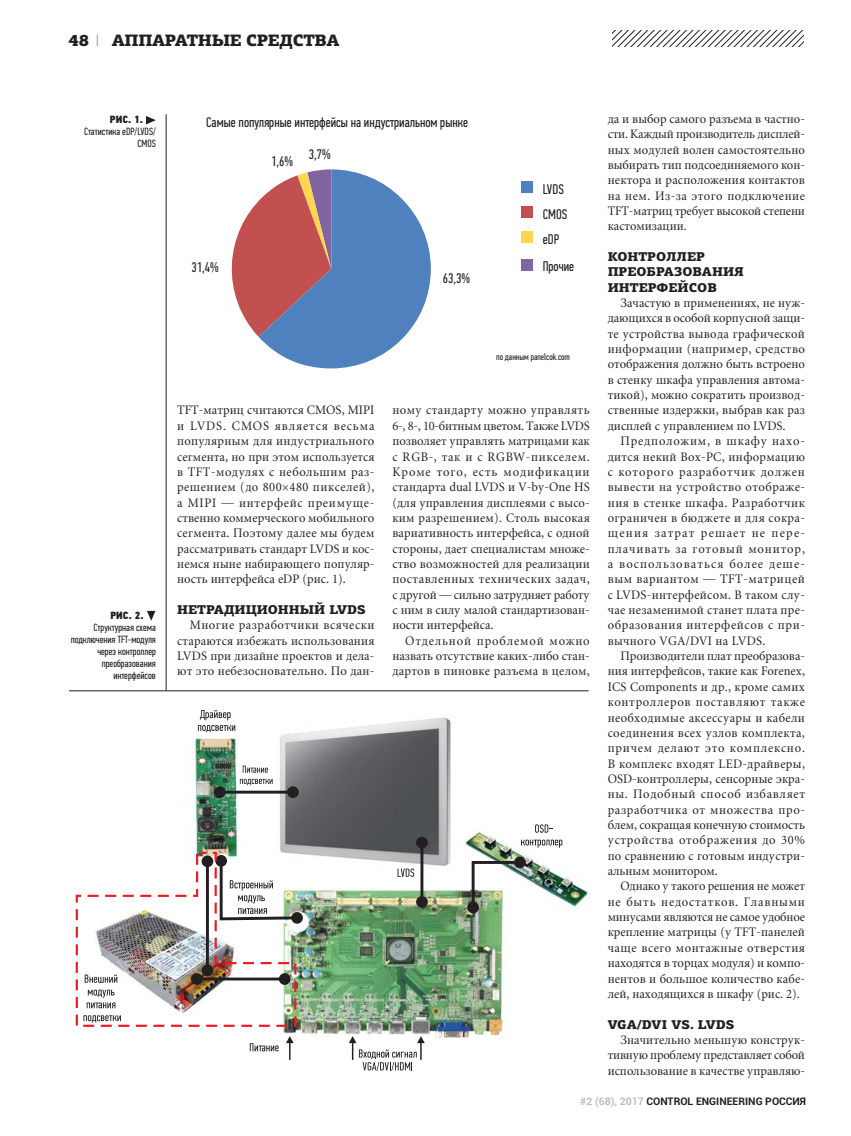
<style>
.page{position:relative;width:851px;height:1136px;background:#fff}
.page>*{position:absolute;margin:0;border:0;box-sizing:border-box;transform-origin:0 0}
.t1{font:900 16.5px "PF Agora Slab Pro";letter-spacing:-.02em;color:#231f20}
.t2{font:13.95px/24.9px "PF Din Text Comp Pro";color:#231f20}
.t3{font:12.75px/15.3px "Miniature";letter-spacing:.005em;color:#231f20;text-align:justify;scale:.96 1}
.t4{font:900 12.75px/15.3px "PF Agora Slab Pro";color:#231f20}
.t5{font:10.5px/12px "PF Din Text Comp Pro";color:#231f20;text-align:right}
.t6{font:700 10.5px "Roboto";color:#231f20}
.t7{font:10.5px "PF Din Text Cond Pro X Black";color:#231f20}
.t8{font:9.3px "PF Din Text Comp Pro";color:#231f20}
.s1{font-family:"PF Din Text Pro";font-weight:100}
.s2{color:#bbbdc0}
</style>
<div class="page">
<svg style="left:612px;top:31px;width:191px;height:15px"></svg>
<div style="left:521px;top:181px;width:11px;height:12px;background:#4e81be"></div>
<div style="left:521px;top:207px;width:11px;height:11px;background:#c1504e"></div>
<div style="left:521px;top:231px;width:11px;height:12px;background:#ffd64f"></div>
<div style="left:521px;top:259px;width:11px;height:11px;background:#8165a3"></div>
<svg style="left:231px;top:169px;width:200px;height:199px"></svg>
<img style="left:194px;top:717px;width:394px;height:321px">
<hr style="left:220px;top:790px;width:71px;height:3px;background:#231f20">
<div style="left:214px;top:786px;width:12px;height:12px;background:#231f20;border-radius:50%"></div>
<div style="left:287px;top:786px;width:12px;height:12px;background:#231f20;border-radius:50%"></div>
<svg style="left:291px;top:911px;width:12px;height:12px"></svg>
<hr style="left:420px;top:842px;width:3px;height:59px;background:#231f20">
<div style="left:416px;top:896px;width:12px;height:11px;background:#231f20;border-radius:50%"></div>
<div style="left:416px;top:836px;width:12px;height:12px;background:#231f20;border-radius:50%"></div>
<svg style="left:470px;top:859px;width:52px;height:51px"></svg>
<div style="left:467px;top:901px;width:12px;height:12px;background:#231f20;border-radius:50%"></div>
<div style="left:514px;top:856px;width:11px;height:12px;background:#231f20;border-radius:50%"></div>
<svg style="left:286px;top:1035px;width:7px;height:24px"></svg>
<img style="left:75px;top:850px;width:222px;height:177px">
<svg style="left:198px;top:709px;width:37px;height:23px"></svg>
<svg style="left:243px;top:765px;width:25px;height:7px"></svg>
<svg style="left:240px;top:778px;width:32px;height:7px"></svg>
<svg style="left:218px;top:859px;width:82px;height:62px"></svg>
<svg style="left:85px;top:974px;width:32px;height:8px"></svg>
<svg style="left:87px;top:989px;width:28px;height:19px"></svg>
<svg style="left:83px;top:1015px;width:38px;height:7px"></svg>
<svg style="left:250px;top:1043px;width:28px;height:8px"></svg>
<svg style="left:397px;top:868px;width:17px;height:8px"></svg>
<svg style="left:521px;top:839px;width:41px;height:8px"></svg>
<svg style="left:349px;top:1035px;width:75px;height:35px"></svg>
<svg style="left:535px;top:824px;width:17px;height:8px"></svg>
<svg style="left:146px;top:116px;width:10px;height:8px"></svg>
<svg style="left:147px;top:611px;width:8px;height:9px"></svg>
<hr style="left:166px;top:114px;width:1px;height:576px;background:#231f20">
<hr style="left:69px;top:690px;width:519px;height:1px;background:#231f20">
<p class="t1" style="left:69px;top:31px;width:32px">48 <span class="s1">I</span></p>
<p class="t1" style="left:112px;top:31px;width:229px">АППАРАТНЫЕ СРЕДСТВА</p>
<p class="t7" style="left:110px;top:113px;width:35px">РИС. 1.</p>
<p class="t5" style="left:84px;top:125px;width:73px">Статистика eDP/LVDS/<br>CMOS</p>
<p class="t7" style="left:110px;top:609px;width:35px">РИС. 2.</p>
<p class="t5" style="left:71px;top:621px;width:87px">Структурная схема подключения TFT-модуля через контроллер преобразования интерфейсов</p>
<p class="t2" style="left:206px;top:109px;width:263px">Самые популярные интерфейсы на индустриальном рынке</p>
<p class="t2" style="left:271px;top:148px;width:23px">1,6%</p>
<p class="t2" style="left:308px;top:142px;width:23px">3,7%</p>
<p class="t2" style="left:191px;top:255px;width:29px">31,4%</p>
<p class="t2" style="left:443px;top:265px;width:29px">63,3%</p>
<p class="t2" style="left:542px;top:176px;width:23px">LVDS</p>
<p class="t2" style="left:542px;top:202px;width:26px">CMOS eDP</p>
<p class="t2" style="left:542px;top:254px;width:33px">Прочие</p>
<p class="t8" style="left:496px;top:351px;width:75px">по данным panelcok.com</p>
<p class="t3" style="left:177px;top:404px;width:207px">TFT-матриц считаются CMOS, MIPI и LVDS. CMOS является весьма популярным для индустриального сегмента, но при этом используется в TFT-модулях с небольшим раз&shy;решением (до 800 480 пикселей), а MIPI — интерфейс преимуще&shy;ственно коммерческого мобильного сегмента. Поэтому далее мы будем рассматривать стандарт LVDS и кос&shy;немся ныне набирающего популяр&shy;ность интерфейса eDP (рис. 1).</p>
<p class="t4" style="left:177px;top:602px;width:190px">НЕТРАДИЦИОННЫЙ LVDS</p>
<p class="t3" style="left:177px;top:618px;width:207px;text-indent:13px">Многие разработчики всячески стараются избежать использования LVDS при дизайне проектов и дела&shy;ют это небезосновательно. По дан-</p>
<p class="t3" style="left:392px;top:404px;width:207px">ному стандарту можно управлять 6-, 8-, 10-битным цветом. Также LVDS позволяет управлять матрицами как с RGB-, так и с RGBW-пикселем.<br>Кроме того, есть модификации стандарта dual LVDS и V-by-One HS (для управления дисплеями с высо&shy;ким разрешением). Столь высокая вариативность интерфейса, с одной стороны, дает специалистам множе&shy;ство возможностей для реализации поставленных технических задач, с другой — сильно затрудняет работу с ним в силу малой стандартизован&shy;ности интерфейса.</p>
<p class="t3" style="left:392px;top:634px;width:207px;text-indent:13px">Отдельной проблемой можно назвать отсутствие каких-либо стан&shy;дартов в пиновке разъема в целом,</p>
<p class="t3" style="left:607px;top:112px;width:207px">да и выбор самого разъема в частно&shy;сти. Каждый производитель дисплей&shy;ных модулей волен самостоятельно выбирать тип подсоединяемого кон&shy;нектора и расположения контактов на нем. Из-за этого подключение TFT-матриц требует высокой степени кастомизации.</p>
<p class="t4" style="left:607px;top:249px;width:138px">КОНТРОЛЛЕР<br>ПРЕОБРАЗОВАНИЯ<br>ИНТЕРФЕЙСОВ</p>
<p class="t3" style="left:607px;top:296px;width:207px;text-indent:13px">Зачастую в применениях, не нуж&shy;дающихся в особой корпусной защи&shy;те устройства вывода графической информации (например, средство отображения должно быть встроено в стенку шкафа управления автома&shy;тикой), можно сократить производ&shy;ственные издержки, выбрав как раз дисплей с управлением по LVDS.</p>
<p class="t3" style="left:607px;top:434px;width:207px;text-indent:13px">Предположим, в шкафу нахо&shy;дится некий Box-PC, информацию с которого разработчик должен вывести на устройство отображе&shy;ния в стенке шкафа. Разработчик ограничен в бюджете и для сокра&shy;щения затрат решает не пере&shy;плачивать за готовый монитор, а воспользоваться более деше&shy;вым вариантом — TFT-матрицей с LVDS-интерфейсом. В таком слу&shy;чае незаменимой станет плата пре&shy;образования интерфейсов с при&shy;вычного VGA/DVI на LVDS.</p>
<p class="t3" style="left:607px;top:649px;width:207px;text-indent:13px">Производители плат преобразова&shy;ния интерфейсов, такие как Forenex, ICS Components и др., кроме самих контроллеров поставляют также необходимые аксессуары и кабели соединения всех узлов комплекта, причем делают это комплексно.<br>В комплекс входят LED-драйверы, OSD-контроллеры, сенсорные экра&shy;ны. Подобный способ избавляет разработчика от множества про&shy;блем, сокращая конечную стоимость устройства отображения до 30% по сравнению с готовым индустри&shy;альным монитором.</p>
<p class="t3" style="left:607px;top:879px;width:207px;text-indent:13px">Однако у такого решения не может не быть недостатков. Главными минусами являются не самое удобное крепление матрицы (у TFT-панелей чаще всего монтажные отверстия находятся в торцах модуля) и компо&shy;нентов и большое количество кабе&shy;лей, находящихся в шкафу (рис. 2).</p>
<p class="t4" style="left:607px;top:1016px;width:128px">VGA/DVI VS. LVDS</p>
<p class="t3" style="left:607px;top:1033px;width:207px;text-indent:13px">Значительно меньшую конструк&shy;тивную проблему представляет собой использование в качестве управляю-</p>
<p class="t6" style="left:580px;top:1093px;width:227px"><span class="s2">#2 (68), 2017</span> CONTROL ENGINEERING РОССИЯ</p>
</div>
